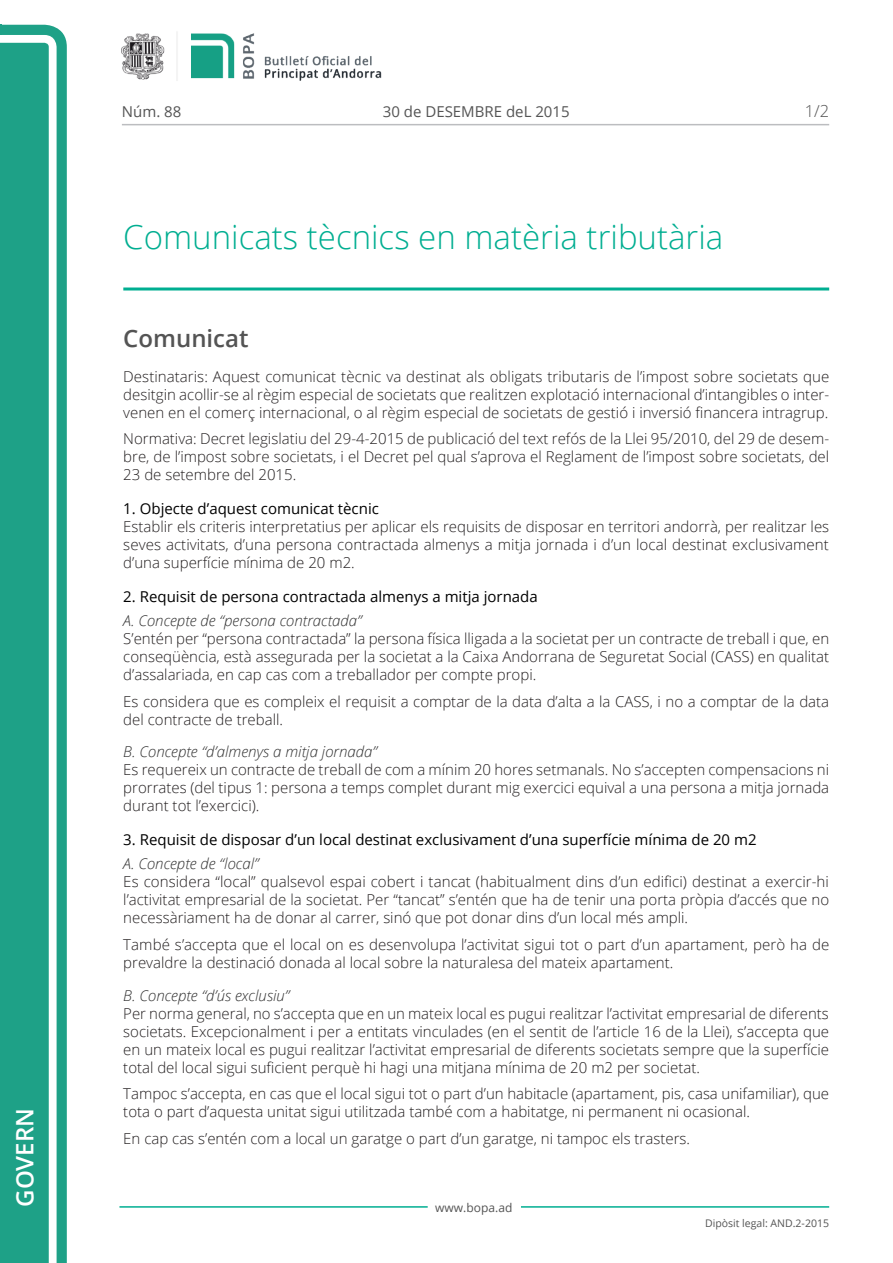
<style>
.page{position:relative;width:893px;height:1263px;background:#fff}
.page>*{position:absolute;margin:0;border:0;box-sizing:border-box;transform-origin:0 0}
.Titol_2_PAG{font:300 33px "Open Sans";color:#00ae91}
.Titol_3{font:600 24px "Open Sans";color:#545454}
.t1{font:600 24px "Open Sans";color:#fff}
.num_pagina{font:300 16.5px "Open Sans";color:#545454}
.Body_text{font:300 15px/18px "Open Sans";color:#231f20;text-align:justify}
.Titol_7{font:15px "Open Sans";color:#000}
.Titol_9{font:italic 300 15px "Open Sans";color:#303030}
.carrer{font:15px "Open Sans";color:#545454}
.t2{font:12px "Open Sans";color:#545454}
.t3{font:10.5px "Open Sans";color:#545454}
</style>
<div class="page">
<svg style="left:0;top:25px;width:67px;height:1238px;fill:#1ea187"></svg>
<div style="left:0;top:43px;width:49px;height:1220px;background:#1ea187"></div>
<img style="left:122px;top:32px;width:260px;height:49px">
<hr style="left:119px;top:1206px;width:309px;height:2px;background:#00ae91">
<hr style="left:521px;top:1206px;width:308px;height:2px;background:#00ae91">
<hr style="left:122px;top:124px;width:707px;height:1px;background:#bcbdc0">
<hr style="left:123px;top:287px;width:706px;height:3px;background:#00ae91">
<p class="t1" style="left:8px;top:1207px;width:100px;rotate:-90deg">Govern</p>
<p class="carrer" style="left:122px;top:102px;width:61px">Núm. 88</p>
<p class="carrer" style="left:383px;top:102px;width:188px">30 de DESEMBRE deL 2015</p>
<p class="Titol_2_PAG" style="left:123px;top:215px;width:602px">Comunicats tècnics en matèria tributària</p>
<p class="num_pagina" style="left:805px;top:100px;width:26px">1/2</p>
<p class="Titol_3" style="left:123px;top:321px;width:127px">Comunicat</p>
<p class="Body_text" style="left:123px;top:367px;width:707px">Destinataris: Aquest comunicat tècnic va destinat als obligats tributaris de l’impost sobre societats que desitgin acollir-se al règim especial de societats que realitzen explotació internacional d’intangibles o inter&shy;venen en el comerç internacional, o al règim especial de societats de gestió i inversió financera intragrup.</p>
<p class="Body_text" style="left:123px;top:429px;width:707px">Normativa: Decret legislatiu del 29-4-2015 de publicació del text refós de la Llei 95/2010, del 29 de desem&shy;bre, de l’impost sobre societats, i el Decret pel qual s’aprova el Reglament de l’impost sobre societats, del 23 de setembre del 2015.</p>
<p class="Titol_7" style="left:123px;top:498px;width:257px">1. Objecte d’aquest comunicat tècnic</p>
<p class="Body_text" style="left:123px;top:517px;width:707px">Establir els criteris interpretatius per aplicar els requisits de disposar en territori andorrà, per realitzar les seves activitats, d’una persona contractada almenys a mitja jornada i d’un local destinat exclusivament d’una superfície mínima de 20 m2.</p>
<p class="Titol_7" style="left:123px;top:586px;width:416px">2. Requisit de persona contractada almenys a mitja jornada</p>
<p class="Titol_9" style="left:123px;top:610px;width:240px">A. Concepte de “persona contractada”</p>
<p class="Body_text" style="left:123px;top:629px;width:707px">S’entén per “persona contractada” la persona física lligada a la societat per un contracte de treball i que, en conseqüència, està assegurada per la societat a la Caixa Andorrana de Seguretat Social (CASS) en qualitat d’assalariada, en cap cas com a treballador per compte propi.</p>
<p class="Body_text" style="left:123px;top:692px;width:707px">Es considera que es compleix el requisit a comptar de la data d’alta a la CASS, i no a comptar de la data del contracte de treball.</p>
<p class="Titol_9" style="left:123px;top:741px;width:255px">B. Concepte “d’almenys a mitja jornada”</p>
<p class="Body_text" style="left:123px;top:760px;width:707px">Es requereix un contracte de treball de com a mínim 20 hores setmanals. No s’accepten compensacions ni prorrates (del tipus 1: persona a temps complet durant mig exercici equival a una persona a mitja jornada durant tot l’exercici).</p>
<p class="Titol_7" style="left:123px;top:829px;width:635px">3. Requisit de disposar d’un local destinat exclusivament d’una superfície mínima de 20 m2</p>
<p class="Titol_9" style="left:123px;top:853px;width:137px">A. Concepte de “local”</p>
<p class="Body_text" style="left:123px;top:872px;width:707px">Es considera “local” qualsevol espai cobert i tancat (habitualment dins d’un edifici) destinat a exercir-hi l’activitat empresarial de la societat. Per “tancat” s’entén que ha de tenir una porta pròpia d’accés que no necessàriament ha de donar al carrer, sinó que pot donar dins d’un local més ampli.</p>
<p class="Body_text" style="left:123px;top:935px;width:708px">També s’accepta que el local on es desenvolupa l’activitat sigui tot o part d’un apartament, però ha de prevaldre la destinació donada al local sobre la naturalesa del mateix apartament.</p>
<p class="Titol_9" style="left:123px;top:985px;width:168px">B. Concepte “d’ús exclusiu”</p>
<p class="Body_text" style="left:123px;top:1004px;width:707px">Per norma general, no s’accepta que en un mateix local es pugui realitzar l’activitat empresarial de diferents societats. Excepcionalment i per a entitats vinculades (en el sentit de l’article 16 de la Llei), s’accepta que en un mateix local es pugui realitzar l’activitat empresarial de diferents societats sempre que la superfície total del local sigui suficient perquè hi hagi una mitjana mínima de 20 m2 per societat.</p>
<p class="Body_text" style="left:123px;top:1084px;width:707px">Tampoc s’accepta, en cas que el local sigui tot o part d’un habitacle (apartament, pis, casa unifamiliar), que tota o part d’aquesta unitat sigui utilitzada també com a habitatge, ni permanent ni ocasional.</p>
<p class="Body_text" style="left:123px;top:1129px;width:568px">En cap cas s’entén com a local un garatge o part d’un garatge, ni tampoc els trasters.</p>
<p class="t2" style="left:435px;top:1199px;width:79px">www.bopa.ad</p>
<p class="t3" style="left:705px;top:1216px;width:125px">Dipòsit legal: AND.2-2015</p>
</div>
